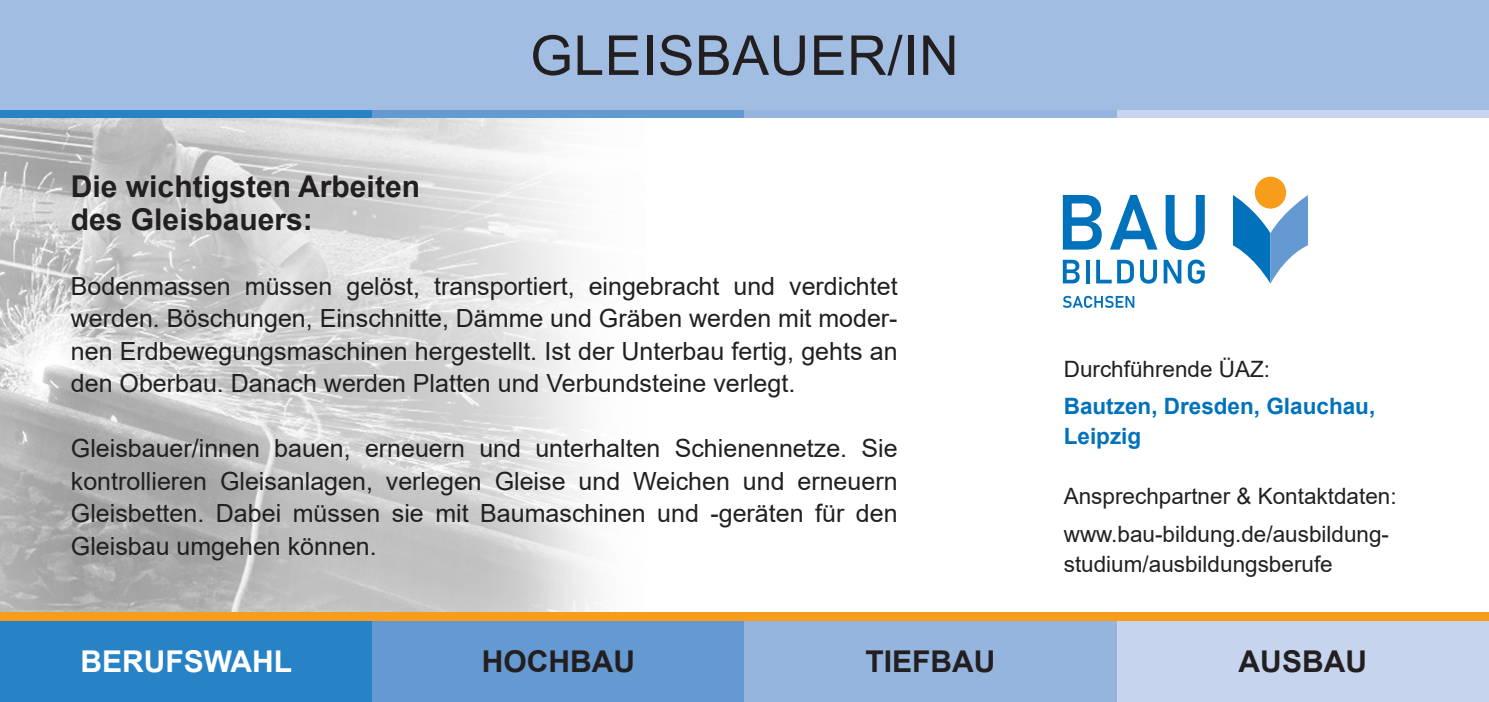
<style>
.page{position:relative;width:1489px;height:702px;background:#fff}
.page>*{position:absolute;margin:0;border:0;box-sizing:border-box;transform-origin:0 0}
.t1{font:55px "Arial";letter-spacing:.01em;color:#231f20}
.t2{font:700 30px/32.5px "Arial";color:#231f20}
.t3{font:700 30px "Arial";color:#fff}
.t4{font:25px/32.5px "Arial";color:#231f20;text-align:justify}
.t5{font:22.5px/37px "Arial";color:#231f20}
.t6{font:700 22.5px/30px "Arial";color:#0072bc}
</style>
<div class="page">
<div style="left:0;top:0;width:1488px;height:110px;background:#a2bde2"></div>
<div style="left:0;top:110px;width:372px;height:9px;background:#2783c5"></div>
<div style="left:372px;top:110px;width:372px;height:9px;background:#6599d1"></div>
<div style="left:744px;top:110px;width:372px;height:9px;background:#95b5de"></div>
<div style="left:1116px;top:110px;width:372px;height:9px;background:#c6d5ed"></div>
<div style="left:0;top:620px;width:372px;height:82px;background:#2783c5"></div>
<div style="left:372px;top:620px;width:372px;height:82px;background:#6599d1"></div>
<div style="left:744px;top:620px;width:372px;height:82px;background:#95b5de"></div>
<div style="left:1116px;top:620px;width:372px;height:82px;background:#c6d5ed"></div>
<div style="left:0;top:611px;width:1488px;height:9px;background:#f89c1c"></div>
<img style="left:0;top:119px;width:1308px;height:492px">
<svg style="left:1232px;top:195px;width:75px;height:89px"></svg>
<div style="left:1254px;top:177px;width:31px;height:31px;background:#f89c1c;border-radius:50%"></div>
<svg style="left:1062px;top:195px;width:39px;height:54px"></svg>
<svg style="left:1109px;top:195px;width:48px;height:54px"></svg>
<svg style="left:1165px;top:195px;width:39px;height:55px"></svg>
<svg style="left:1062px;top:260px;width:17px;height:23px"></svg>
<svg style="left:1085px;top:260px;width:4px;height:23px"></svg>
<svg style="left:1096px;top:260px;width:15px;height:23px"></svg>
<svg style="left:1139px;top:260px;width:17px;height:24px"></svg>
<svg style="left:1117px;top:260px;width:16px;height:23px"></svg>
<svg style="left:1163px;top:260px;width:18px;height:23px"></svg>
<svg style="left:1187px;top:259px;width:17px;height:25px"></svg>
<svg style="left:1062px;top:296px;width:72px;height:12px"></svg>
<p class="t2" style="left:71px;top:171px;width:350px">Die wichtigsten Arbeiten des Gleisbauers:</p>
<h1 class="t1" style="left:530px;top:18px;width:430px">GLEISBAUER/IN</h1>
<p class="t4" style="left:71px;top:269px;width:828px">Bodenmassen müssen gelöst, transportiert, eingebracht und verdichtet werden. Böschungen, Einschnitte, Dämme und Gräben werden mit moder&shy;nen Erdbewegungsmaschinen hergestellt. Ist der Unterbau fertig, gehts an den Oberbau. Danach werden Platten und Verbundsteine verlegt.</p>
<p class="t4" style="left:71px;top:432px;width:828px">Gleisbauer/innen bauen, erneuern und unterhalten Schienennetze. Sie kontrollieren Gleisanlagen, verlegen Gleise und Weichen und erneuern Gleisbetten. Dabei müssen sie mit Baumaschinen und -geräten für den Gleisbau umgehen können.</p>
<p class="t5" style="left:1063px;top:351px;width:208px">Durchführende ÜAZ:</p>
<p class="t6" style="left:1063px;top:392px;width:313px">Bautzen, Dresden, Glauchau,<br>Leipzig</p>
<p class="t5" style="left:1063px;top:478px;width:334px">Ansprechpartner &amp; Kontaktdaten: www.bau-bildung.de/ausbildung-</p>
<p class="t5" style="left:1063px;top:545px;width:270px">studium/ausbildungsberufe</p>
<p class="t3" style="left:80px;top:640px;width:213px">BERUFSWAHL</p>
<p class="t2" style="left:481px;top:645px;width:155px">HOCHBAU</p>
<p class="t2" style="left:865px;top:645px;width:131px">TIEFBAU</p>
<p class="t2" style="left:1238px;top:645px;width:130px">AUSBAU</p>
</div>
